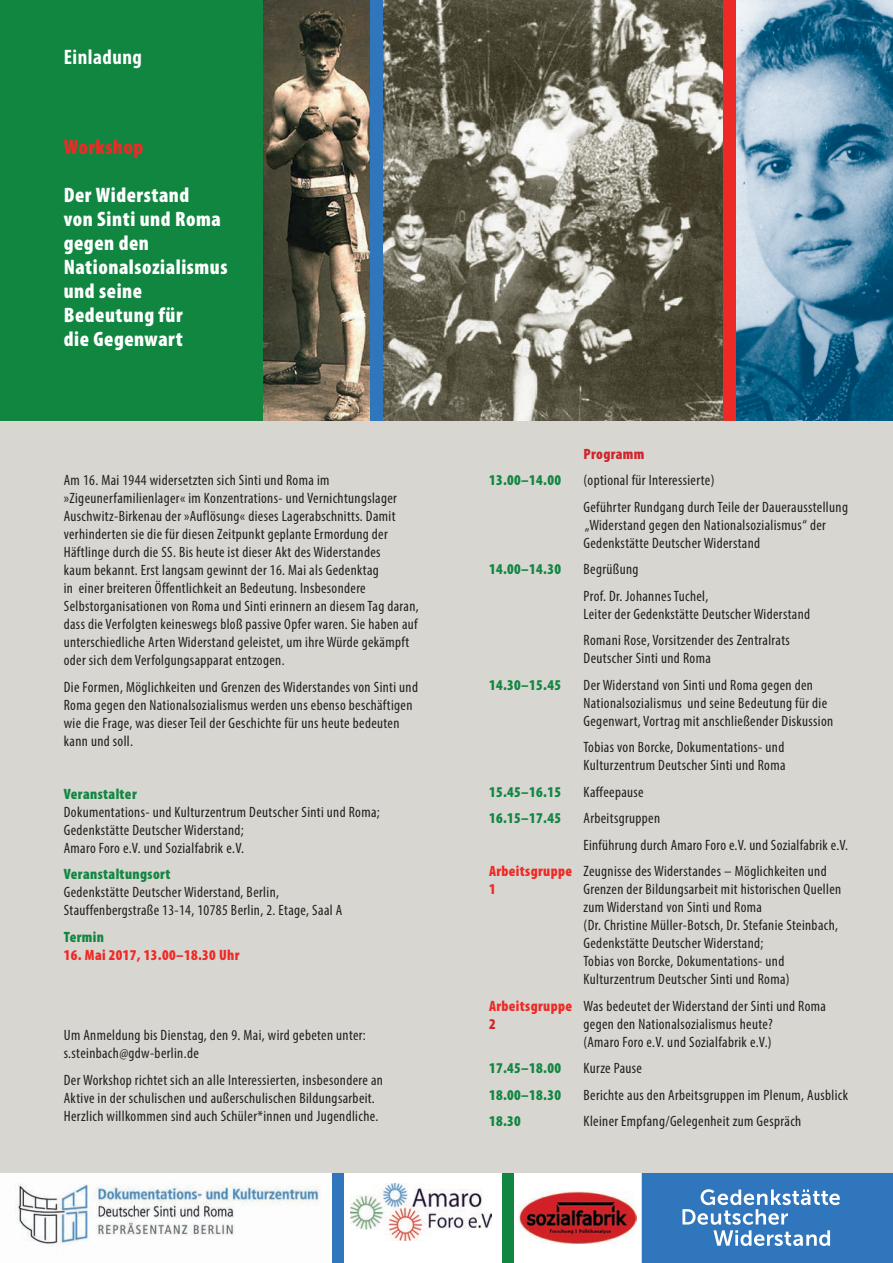
<style>
.page{position:relative;width:893px;height:1263px;background:#fff}
.page>*{position:absolute;margin:0;border:0;box-sizing:border-box;transform-origin:0 0}
.t1{font:900 condensed 21px/24px "Myriad Pro";letter-spacing:.025em;color:#fff}
.t2{font:700 condensed 21px "Myriad Pro";letter-spacing:.025em;color:#fff}
.t3{font:900 condensed 21px "Myriad Pro";letter-spacing:.025em;color:#ee2a27}
.t4{font:condensed 15px/18px "Myriad Pro";letter-spacing:.025em;color:#231f20}
.t5{font:900 condensed 15px "Myriad Pro";letter-spacing:.025em;color:#118641}
.t6{font:900 condensed 15px "Myriad Pro";letter-spacing:.025em;color:#ee2a27}
.t7{font:900 condensed 15px "Myriad Pro";letter-spacing:.025em;color:#d1232a}
.s1{font-weight:900;color:#ee2a27}
.s2{font-weight:900;color:#d1232a}
</style>
<div class="page">
<div style="left:0;top:421px;width:893px;height:842px;background:#d7d6d0"></div>
<div style="left:642px;top:1174px;width:251px;height:89px;background:#3076bc"></div>
<div style="left:0;top:0;width:264px;height:421px;background:#118641"></div>
<img style="left:264px;top:0;width:106px;height:421px">
<img style="left:383px;top:0;width:340px;height:421px">
<img style="left:736px;top:0;width:157px;height:421px">
<div style="left:370px;top:0;width:13px;height:421px;background:#3076bc"></div>
<div style="left:723px;top:0;width:13px;height:421px;background:#ee2a27"></div>
<div style="left:502px;top:1174px;width:12px;height:89px;background:#118641"></div>
<div style="left:332px;top:1174px;width:12px;height:89px;background:#3076bc"></div>
<div style="left:344px;top:1174px;width:158px;height:89px;background:#fff"></div>
<img style="left:350px;top:1184px;width:142px;height:57px">
<div style="left:514px;top:1174px;width:127px;height:89px;background:#fff"></div>
<img style="left:519px;top:1192px;width:118px;height:51px">
<img style="left:0;top:1174px;width:332px;height:89px">
<svg style="left:682px;top:1189px;width:158px;height:57px"></svg>
<h1 class="t2" style="left:64px;top:44px;width:80px">Einladung</h1>
<h1 class="t3" style="left:64px;top:134px;width:81px">Workshop</h1>
<h1 class="t1" style="left:64px;top:183px;width:165px">Der Widerstand<br>von Sinti und Roma gegen den<br>Nationalsozialismus und seine<br>Bedeutung für<br>die Gegenwart</h1>
<p class="t4" style="left:64px;top:471px;width:357px">Am 16. Mai 1944 widersetzten sich Sinti und Roma im »Zigeunerfamilienlager« im Konzentrations- und Vernichtungslager Auschwitz-Birkenau der »Auflösung« dieses Lagerabschnitts. Damit verhinderten sie die für diesen Zeitpunkt geplante Ermordung der Häftlinge durch die SS. Bis heute ist dieser Akt des Widerstandes<br>kaum bekannt. Erst langsam gewinnt der 16. Mai als Gedenktag<br>in einer breiteren Öffentlichkeit an Bedeutung. Insbesondere Selbstorganisationen von Roma und Sinti erinnern an diesem Tag daran, dass die Verfolgten keineswegs bloß passive Opfer waren. Sie haben auf unterschiedliche Arten Widerstand geleistet, um ihre Würde gekämpft oder sich dem Verfolgungsapparat entzogen.</p>
<p class="t4" style="left:64px;top:678px;width:356px">Die Formen, Möglichkeiten und Grenzen des Widerstandes von Sinti und Roma gegen den Nationalsozialismus werden uns ebenso beschäftigen wie die Frage, was dieser Teil der Geschichte für uns heute bedeuten kann und soll.</p>
<p class="t5" style="left:64px;top:784px;width:74px">Veranstalter</p>
<p class="t4" style="left:64px;top:803px;width:318px">Dokumentations- und Kulturzentrum Deutscher Sinti und Roma;<br>Gedenkstätte Deutscher Widerstand;<br>Amaro Foro e.V. und Sozialfabrik e.V.</p>
<p class="t5" style="left:64px;top:865px;width:108px">Veranstaltungsort</p>
<p class="t4" style="left:64px;top:883px;width:280px">Gedenkstätte Deutscher Widerstand, Berlin,<br>Stauffenbergstraße 13-14, 10785 Berlin, 2. Etage, Saal A</p>
<p class="t5" style="left:64px;top:927px;width:42px">Termin</p>
<p class="t6" style="left:64px;top:945px;width:177px">16. Mai 2017, 13.00–18.30 Uhr</p>
<p class="t4" style="left:64px;top:1026px;width:304px">Um Anmeldung bis Dienstag, den 9. Mai, wird gebeten unter: s.steinbach@gdw-berlin.de</p>
<p class="t4" style="left:64px;top:1071px;width:321px">Der Workshop richtet sich an alle Interessierten, insbesondere an<br>Aktive in der schulischen und außerschulischen Bildungsarbeit.<br>Herzlich willkommen sind auch Schüler*innen und Jugendliche.</p>
<p class="t7" style="left:583px;top:444px;width:62px">Programm</p>
<p class="t5" style="left:489px;top:471px;width:74px">13.00–14.00</p>
<p class="t4" style="left:583px;top:467px;width:266px;line-height:26.5px">(optional für Interessierte)<br>Geführter Rundgang durch Teile der Dauerausstellung</p>
<p class="t4" style="left:583px;top:516px;width:244px">„Widerstand gegen den Nationalsozialismus“ der<br>Gedenkstätte Deutscher Widerstand</p>
<p class="t5" style="left:489px;top:560px;width:74px">14.00–14.30</p>
<p class="t4" style="left:583px;top:556px;width:126px;line-height:26.5px">Begrüßung<br>Prof. Dr. Johannes Tuchel,</p>
<p class="t4" style="left:583px;top:600px;width:228px;line-height:26.5px">Leiter der Gedenkstätte Deutscher Widerstand<br>Romani Rose, Vorsitzender des Zentralrats</p>
<p class="t4" style="left:583px;top:649px;width:129px">Deutscher Sinti und Roma</p>
<p class="t5" style="left:489px;top:675px;width:74px">14.30–15.45</p>
<p class="t4" style="left:583px;top:676px;width:251px">Der Widerstand von Sinti und Roma gegen den<br>Nationalsozialismus und seine Bedeutung für die<br>Gegenwart, Vortrag mit anschließender Diskussion</p>
<p class="t4" style="left:583px;top:738px;width:203px">Tobias von Borcke, Dokumentations- und<br>Kulturzentrum Deutscher Sinti und Roma</p>
<p class="t5" style="left:489px;top:782px;width:74px">15.45–16.15</p>
<p class="t4" style="left:583px;top:783px;width:62px">Kaffeepause</p>
<p class="t5" style="left:489px;top:809px;width:74px">16.15–17.45</p>
<p class="t4" style="left:583px;top:809px;width:78px">Arbeitsgruppen</p>
<p class="t4" style="left:583px;top:836px;width:266px">Einführung durch Amaro Foro e.V. und Sozialfabrik e.V.</p>
<p class="t4" style="left:489px;top:862px;width:339px"><span class="s1">Arbeitsgruppe</span> Zeugnisse des Widerstandes – Möglichkeiten und</p>
<p class="t6" style="left:489px;top:880px;width:8px">1</p>
<p class="t4" style="left:583px;top:880px;width:259px">Grenzen der Bildungsarbeit mit historischen Quellen zum Widerstand von Sinti und Roma<br>(Dr. Christine Müller-Botsch, Dr. Stefanie Steinbach, Gedenkstätte Deutscher Widerstand;<br>Tobias von Borcke, Dokumentations- und Kulturzentrum Deutscher Sinti und Roma)</p>
<p class="t4" style="left:489px;top:997px;width:338px"><span class="s1">Arbeitsgruppe</span> Was bedeutet der Widerstand der Sinti und Roma<br><span class="s2">2</span></p>
<p class="t4" style="left:583px;top:1015px;width:191px">gegen den Nationalsozialismus heute? (Amaro Foro e.V. und Sozialfabrik e.V.)</p>
<p class="t5" style="left:489px;top:1059px;width:74px">17.45–18.00</p>
<p class="t4" style="left:583px;top:1059px;width:60px">Kurze Pause</p>
<p class="t5" style="left:489px;top:1085px;width:74px">18.00–18.30</p>
<p class="t4" style="left:583px;top:1086px;width:266px">Berichte aus den Arbeitsgruppen im Plenum, Ausblick</p>
<p class="t5" style="left:489px;top:1112px;width:33px">18.30</p>
<p class="t4" style="left:583px;top:1112px;width:219px">Kleiner Empfang/Gelegenheit zum Gespräch</p>
</div>
